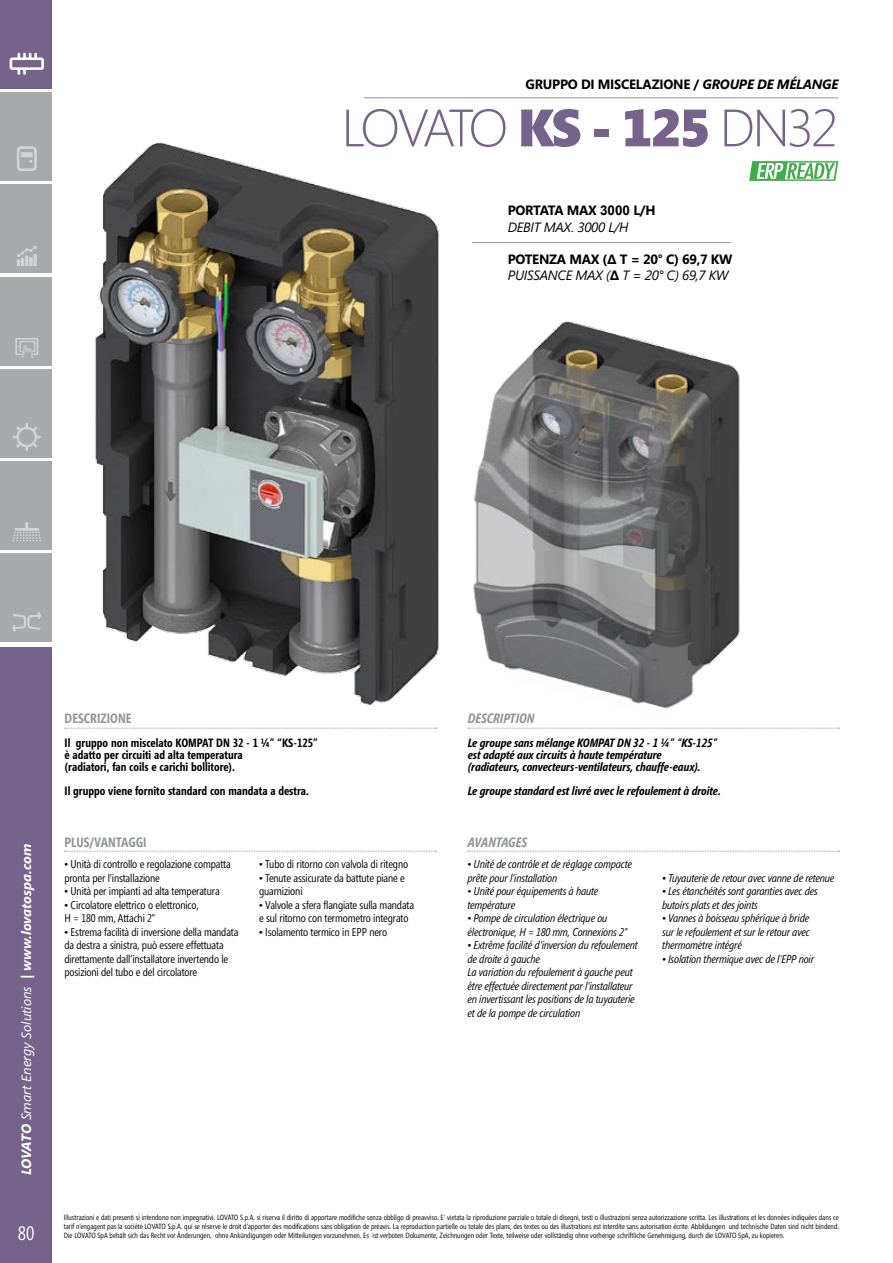
<style>
.page{position:relative;width:893px;height:1263px;background:#fff}
.page>*{position:absolute;margin:0;border:0;box-sizing:border-box;transform-origin:0 0}
.t1{font:300 52.5px "Segoe";letter-spacing:-.08em;color:#75638b}
.t2{font:19.5px "Segoe Condensed";color:#fff}
.t3{font:italic 13.5px/16.2px "Segoe";letter-spacing:-.02em;color:#000}
.t4{font:700 13.5px "Segoe";letter-spacing:-.02em;color:#000}
.t5{font:italic 700 13.5px "Segoe";letter-spacing:-.01em;color:#fff}
.t6{font:700 13.5px "Segoe Condensed";color:#939598}
.t7{font:italic 700 13.5px "Segoe Condensed";color:#939598}
.t8{font:italic 700 12px/12px "Segoe Condensed";color:#000}
.t9{font:700 12px/12px "Segoe Condensed";color:#000}
.t10{font:italic 11.25px/13.5px "Segoe Condensed";letter-spacing:-.01em;color:#000}
.t11{font:11.25px/13.5px "Segoe Condensed";letter-spacing:-.01em;color:#000}
.t12{font:7.5px/9px "Segoe Condensed";color:#000}
.s1{font-style:italic}
.s2{font-weight:900}
.s3{font-weight:700;font-style:normal}
.s4{font-family:"Arial";font-weight:700;font-style:normal}
.s5{font-weight:400}
</style>
<div class="page">
<div style="left:0;top:647px;width:52px;height:616px;background:#75638b"></div>
<div style="left:0;top:0;width:52px;height:89px;background:#75638b"></div>
<div style="left:0;top:92px;width:52px;height:89px;background:#a7a9ac"></div>
<div style="left:0;top:185px;width:52px;height:88px;background:#a7a9ac"></div>
<div style="left:0;top:277px;width:52px;height:88px;background:#a7a9ac"></div>
<div style="left:0;top:461px;width:52px;height:89px;background:#a7a9ac"></div>
<div style="left:0;top:369px;width:52px;height:89px;background:#a7a9ac"></div>
<div style="left:0;top:554px;width:52px;height:88px;background:#a7a9ac"></div>
<svg style="left:10px;top:53px;width:34px;height:22px"></svg>
<svg style="left:13px;top:423px;width:28px;height:28px"></svg>
<svg style="left:17px;top:146px;width:20px;height:25px"></svg>
<svg style="left:12px;top:522px;width:29px;height:20px"></svg>
<svg style="left:12px;top:612px;width:29px;height:19px"></svg>
<svg style="left:17px;top:246px;width:20px;height:20px"></svg>
<svg style="left:15px;top:338px;width:23px;height:20px"></svg>
<img style="left:537px;top:322px;width:203px;height:341px">
<img style="left:473px;top:347px;width:238px;height:362px">
<img style="left:95px;top:142px;width:344px;height:564px">
<svg style="left:749px;top:161px;width:89px;height:20px"></svg>
<hr style="left:364px;top:97px;width:474px;height:1px;background:#939598">
<svg style="left:65px;top:728px;width:372px;height:1px"></svg>
<svg style="left:468px;top:728px;width:372px;height:1px"></svg>
<svg style="left:65px;top:851px;width:371px;height:1px"></svg>
<svg style="left:468px;top:851px;width:372px;height:1px"></svg>
<hr style="left:472px;top:242px;width:258px;height:1px;background:#939598">
<h3 class="t4" style="left:526px;top:74px;width:314px">GRUPPO DI MISCELAZIONE / <span class="s1">GROUPE DE MÉLANGE</span></h3>
<h1 class="t1" style="left:342px;top:98px;width:498px">LOVATO <span class="s2">KS - 125</span> DN32</h1>
<h3 class="t3" style="left:508px;top:203px;width:150px;text-indent:26px"><span class="s3">TATA MAX</span> <span class="s4">3000</span> <span class="s3">L/H<br></span>DEBIT MAX. 3000 l/h</h3>
<h3 class="t4" style="left:508px;top:250px;width:34px">POTENZA</h3>
<h3 class="t4" style="left:508px;top:201px;width:10px">POR</h3>
<h3 class="t3" style="left:508px;top:251px;width:226px;text-align:right"><span class="s3">MAX (Δ T = 20° C) 69,7 KW<br></span>PUISSANCE MAX (<span class="s3">Δ</span> t = 20° C) 69,7 KW</h3>
<h3 class="t6" style="left:65px;top:710px;width:68px">DESCRIZIONE</h3>
<h3 class="t7" style="left:468px;top:710px;width:68px">DESCRIPTION</h3>
<h3 class="t5" style="left:19px;top:1175px;width:332px;rotate:-90deg">LOVATO <span class="s5">Smart Energy Solutions</span> | WWW.LOVATOSPA.COM</h3>
<h3 class="t9" style="left:65px;top:737px;width:255px">Il gruppo non miscelato KOMPAT DN 32 - 1 ¼” “KS-125” è adatto per circuiti ad alta temperatura<br>(radiatori, fan coils e carichi bollitore).</h3>
<h3 class="t9" style="left:65px;top:785px;width:246px">Il gruppo viene fornito standard con mandata a destra.</h3>
<h3 class="t6" style="left:64px;top:834px;width:84px">PLUS/VANTAGGI</h3>
<h3 class="t11" style="left:64px;top:857px;width:168px">• Unità di controllo e regolazione compatta pronta per l’installazione</h3>
<h3 class="t11" style="left:64px;top:884px;width:157px">• Unità per impianti ad alta temperatura</h3>
<h3 class="t11" style="left:64px;top:898px;width:136px">• Circolatore elettrico o elettronico,<br>H = 180 mm, Attachi 2”</h3>
<h3 class="t11" style="left:64px;top:925px;width:176px">• Estrema facilità di inversione della mandata da destra a sinistra, può essere effettuata direttamente dall’installatore invertendo le posizioni del tubo e del circolatore</h3>
<h3 class="t11" style="left:259px;top:857px;width:151px">• Tubo di ritorno con valvola di ritegno</h3>
<h3 class="t11" style="left:259px;top:871px;width:147px">• Tenute assicurate da battute piane e guarnizioni</h3>
<h3 class="t11" style="left:259px;top:898px;width:157px">• Valvole a sfera flangiate sulla mandata e sul ritorno con termometro integrato</h3>
<h3 class="t11" style="left:259px;top:925px;width:130px">• Isolamento termico in EPP nero</h3>
<h3 class="t8" style="left:468px;top:737px;width:251px">Le groupe sans mélange KOMPAT DN 32 - 1 ¼” “KS-125” est adapté aux circuits à haute température<br>(radiateurs, convecteurs-ventilateurs, chauffe-eaux).</h3>
<h3 class="t8" style="left:468px;top:785px;width:255px">Le groupe standard est livré avec le refoulement à droite.</h3>
<h3 class="t7" style="left:468px;top:834px;width:61px">AVANTAGES</h3>
<h3 class="t10" style="left:468px;top:857px;width:166px">• Unité de contrôle et de réglage compacte prête pour l’installation</h3>
<h3 class="t10" style="left:468px;top:884px;width:132px">• Unité pour équipements à haute température</h3>
<h3 class="t10" style="left:468px;top:911px;width:161px">• Pompe de circulation électrique ou électronique, H = 180 mm, Connexions 2”</h3>
<h3 class="t10" style="left:468px;top:938px;width:172px">• Extrême facilité d’inversion du refoulement de droite à gauche<br>La variation du refoulement à gauche peut être effectuée directement par l’installateur en invertissant les positions de la tuyauterie et de la pompe de circulation</h3>
<h3 class="t10" style="left:662px;top:871px;width:174px">• Tuyauterie de retour avec vanne de retenue</h3>
<h3 class="t10" style="left:662px;top:884px;width:157px">• Les étanchéités sont garanties avec des butoirs plats et des joints</h3>
<h3 class="t10" style="left:662px;top:911px;width:149px;text-align:justify">• Vannes à boisseau sphérique à bride sur le refoulement et sur le retour avec thermomètre intégré</h3>
<h3 class="t10" style="left:662px;top:952px;width:154px">• Isolation thermique avec de l’EPP noir</h3>
<p class="t12" style="left:64px;top:1212px;width:777px">Illustrazioni e dati presenti si intendono non impegnativi. LOVATO S.p.A. si riserva il diritto di apportare modifiche senza obbligo di preavviso. E’ vietata la riproduzione parziale o totale di disegni, testi o illustrazioni senza autorizzazione scritta. Les illustrations et les données indiquées dans ce tarif n’engagent pas la société LOVATO S.p.A. qui se réserve le droit d’apporter des modifications sans obligation de préavis. La reproduction partielle ou totale des plans, des textes ou des illustrations est interdite sans autorisation écrite. Abbildungen und technische Daten sind nicht bindend.</p>
<h2 class="t2" style="left:18px;top:1222px;width:18px">80</h2>
<p class="t12" style="left:64px;top:1230px;width:722px">Die LOVATO SpA behält sich das Recht vor Änderungen, ohne Ankündigungen oder Mitteilungen vorzunehmen. Es ist verboten Dokumente, Zeichnungen oder Texte, teilweise oder vollständig ohne vorherige schriftliche Genehmigung, durch die LOVATO SpA, zu kopieren.</p>
</div>
